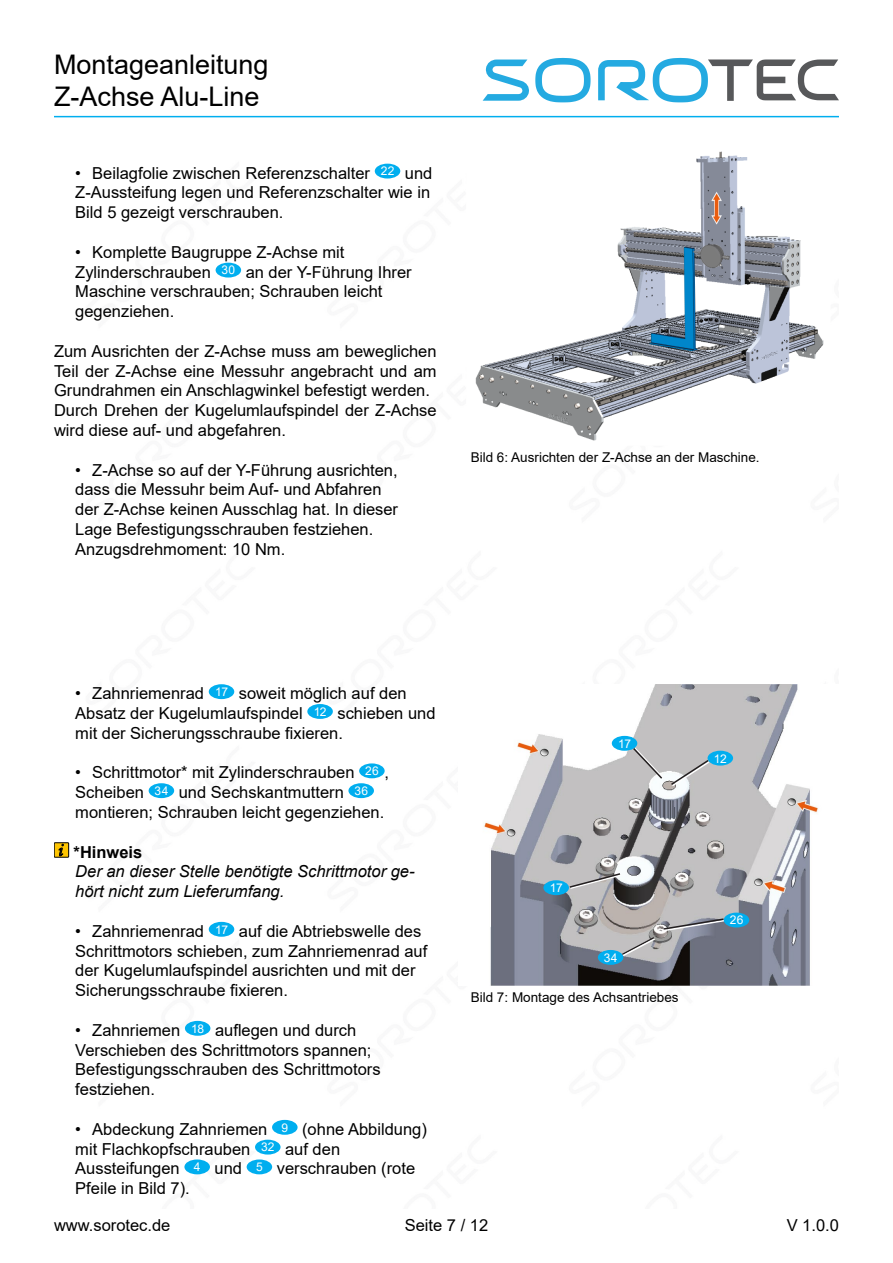
<style>
.page{position:relative;width:893px;height:1263px;background:#fff}
.page>*{position:absolute;margin:0;border:0;box-sizing:border-box;transform-origin:0 0}
.t1{font:27px/32.4px "Arial";color:#000}
.Text{font:16.5px/19.8px "Arial";color:#000}
.Hinweis{font:italic 16.5px/19.8px "Arial";color:#000}
.Hinweis_Überschrift{font:700 16.5px "Arial";color:#000}
.Bildtext{font:13.5px "Arial";color:#000}
.Kreisnummer{font:12px "Arial";letter-spacing:.005em;color:#fff}
</style>
<div class="page">
<svg style="left:598px;top:58px;width:241px;height:44px"></svg>
<svg style="left:483px;top:58px;width:108px;height:44px"></svg>
<hr style="left:54px;top:116px;width:785px;height:1px;background:#00aeef">
<div style="left:375px;top:164px;width:25px;height:15px;background:#00aeef;border-radius:50%"></div>
<div style="left:216px;top:263px;width:25px;height:15px;background:#00aeef;border-radius:50%"></div>
<img style="left:475px;top:151px;width:349px;height:290px">
<div style="left:209px;top:684px;width:25px;height:15px;background:#00aeef;border-radius:50%"></div>
<div style="left:307px;top:704px;width:26px;height:15px;background:#00aeef;border-radius:50%"></div>
<div style="left:359px;top:763px;width:26px;height:15px;background:#00aeef;border-radius:50%"></div>
<div style="left:149px;top:783px;width:25px;height:15px;background:#00aeef;border-radius:50%"></div>
<div style="left:348px;top:783px;width:26px;height:15px;background:#00aeef;border-radius:50%"></div>
<div style="left:54px;top:843px;width:15px;height:14px;background:#fec501"></div>
<div style="left:54px;top:842px;width:15px;height:15px;border:1px solid #010101"></div>
<svg style="left:58px;top:844px;width:6px;height:12px"></svg>
<div style="left:209px;top:922px;width:25px;height:15px;background:#00aeef;border-radius:50%"></div>
<div style="left:185px;top:1021px;width:25px;height:15px;background:#00aeef;border-radius:50%"></div>
<div style="left:272px;top:1120px;width:26px;height:15px;background:#00aeef;border-radius:50%"></div>
<div style="left:255px;top:1140px;width:26px;height:14px;background:#00aeef;border-radius:50%"></div>
<div style="left:184px;top:1159px;width:26px;height:15px;background:#00aeef;border-radius:50%"></div>
<div style="left:247px;top:1159px;width:25px;height:15px;background:#00aeef;border-radius:50%"></div>
<img style="left:484px;top:684px;width:334px;height:302px">
<div style="left:724px;top:913px;width:25px;height:14px;background:#00aeef;border-radius:50%"></div>
<div style="left:708px;top:751px;width:25px;height:14px;background:#00aeef;border-radius:50%"></div>
<div style="left:612px;top:736px;width:25px;height:15px;background:#00aeef;border-radius:50%"></div>
<div style="left:543px;top:880px;width:26px;height:15px;background:#00aeef;border-radius:50%"></div>
<svg style="left:568px;top:872px;width:55px;height:18px"></svg>
<div style="left:598px;top:950px;width:25px;height:15px;background:#00aeef;border-radius:50%"></div>
<svg style="left:620px;top:917px;width:106px;height:40px;background:#98989e"></svg>
<svg style="left:631px;top:746px;width:80px;height:42px;background:#c1c2c3"></svg>
<h1 class="t1" style="left:54px;top:48px;width:216px">Montageanleitung<br>Z-Achse Alu-Line</h1>
<p class="Text" style="left:75px;top:163px;width:296px">• Beilagfolie zwischen Referenzschalter</p>
<p class="Kreisnummer" style="left:381px;top:163px;width:15px">22</p>
<p class="Text" style="left:75px;top:163px;width:359px;text-indent:330px">und<br>Z-Aussteifung legen und Referenzschalter wie in<br>Bild 5 gezeigt verschrauben.</p>
<p class="Text" style="left:75px;top:242px;width:271px">• Komplette Baugruppe Z-Achse mit<br>Zylinderschrauben</p>
<p class="Text" style="left:75px;top:262px;width:338px;text-indent:170px">an der Y-Führung Ihrer<br>Maschine verschrauben; Schrauben leicht gegenziehen.</p>
<p class="Text" style="left:54px;top:341px;width:384px;text-align:justify">Zum Ausrichten der Z-Achse muss am beweglichen Teil der Z-Achse eine Messuhr angebracht und am Grundrahmen ein Anschlagwinkel befestigt werden.</p>
<p class="Text" style="left:54px;top:400px;width:384px">Durch Drehen der Kugelumlaufspindel der Z-Achse wird diese auf- und abgefahren.</p>
<p class="Text" style="left:75px;top:460px;width:324px">• Z-Achse so auf der Y-Führung ausrichten, dass die Messuhr beim Auf- und Abfahren der Z-Achse keinen Ausschlag hat. In dieser Lage Befestigungsschrauben festziehen.<br>Anzugsdrehmoment: 10 Nm.</p>
<p class="Kreisnummer" style="left:222px;top:262px;width:15px">30</p>
<p class="Bildtext" style="left:471px;top:448px;width:290px">Bild 6: Ausrichten der Z-Achse an der Maschine.</p>
<p class="Text" style="left:75px;top:683px;width:333px;text-indent:164px">soweit möglich auf den<br>Absatz der Kugelumlaufspindel</p>
<p class="Text" style="left:75px;top:683px;width:130px">• Zahnriemenrad</p>
<p class="Kreisnummer" style="left:215px;top:683px;width:14px">17</p>
<p class="Text" style="left:75px;top:703px;width:362px;text-indent:262px">schieben und mit der Sicherungsschraube fixieren.</p>
<p class="Text" style="left:75px;top:762px;width:281px">• Schrittmotor* mit Zylinderschrauben</p>
<p class="Kreisnummer" style="left:365px;top:763px;width:15px">26</p>
<p class="Kreisnummer" style="left:314px;top:703px;width:14px">12</p>
<p class="Text" style="left:385px;top:762px;width:6px">,</p>
<p class="Text" style="left:75px;top:782px;width:70px">Scheiben</p>
<p class="Kreisnummer" style="left:155px;top:782px;width:15px">34</p>
<p class="Text" style="left:179px;top:782px;width:167px">und Sechskantmuttern</p>
<p class="Kreisnummer" style="left:354px;top:782px;width:15px">36</p>
<p class="Text" style="left:75px;top:802px;width:311px">montieren; Schrauben leicht gegenziehen.</p>
<p class="Hinweis_Überschrift" style="left:74px;top:840px;width:70px">*Hinweis</p>
<p class="Hinweis" style="left:75px;top:862px;width:341px">Der an dieser Stelle benötigte Schrittmotor ge&shy;hört nicht zum Lieferumfang.</p>
<p class="Text" style="left:75px;top:921px;width:130px">• Zahnriemenrad</p>
<p class="Kreisnummer" style="left:215px;top:921px;width:14px">17</p>
<p class="Text" style="left:75px;top:921px;width:354px;text-indent:164px">auf die Abtriebswelle des Schrittmotors schieben, zum Zahnriemenrad auf der Kugelumlaufspindel ausrichten und mit der Sicherungsschraube fixieren.</p>
<p class="Text" style="left:75px;top:1020px;width:107px">• Zahnriemen</p>
<p class="Kreisnummer" style="left:191px;top:1020px;width:15px">18</p>
<p class="Text" style="left:75px;top:1020px;width:307px;text-indent:140px">auflegen und durch<br>Verschieben des Schrittmotors spannen;<br>Befestigungsschrauben des Schrittmotors festziehen.</p>
<p class="Text" style="left:75px;top:1119px;width:194px">• Abdeckung Zahnriemen</p>
<p class="Kreisnummer" style="left:282px;top:1119px;width:8px">9</p>
<p class="Text" style="left:302px;top:1119px;width:126px">(ohne Abbildung)</p>
<p class="Text" style="left:75px;top:1139px;width:177px">mit Flachkopfschrauben</p>
<p class="Kreisnummer" style="left:261px;top:1139px;width:15px">32</p>
<p class="Text" style="left:285px;top:1139px;width:57px">auf den</p>
<p class="Text" style="left:75px;top:1158px;width:106px">Aussteifungen</p>
<p class="Kreisnummer" style="left:194px;top:1159px;width:8px">4</p>
<p class="Text" style="left:215px;top:1158px;width:29px">und</p>
<p class="Kreisnummer" style="left:256px;top:1159px;width:8px">5</p>
<p class="Text" style="left:277px;top:1158px;width:140px">verschrauben (rote</p>
<p class="Text" style="left:75px;top:1178px;width:116px">Pfeile in Bild 7).</p>
<p class="Kreisnummer" style="left:618px;top:735px;width:14px">17</p>
<p class="Kreisnummer" style="left:714px;top:750px;width:14px">12</p>
<p class="Kreisnummer" style="left:550px;top:879px;width:14px">17</p>
<p class="Kreisnummer" style="left:604px;top:949px;width:15px">34</p>
<p class="Bildtext" style="left:471px;top:988px;width:209px">Bild 7: Montage des Achsantriebes</p>
<p class="Kreisnummer" style="left:730px;top:912px;width:15px">26</p>
<p class="Text" style="left:405px;top:1215px;width:85px">Seite 7 / 12</p>
<p class="Text" style="left:54px;top:1215px;width:118px">www.sorotec.de</p>
<p class="Text" style="left:787px;top:1215px;width:54px">V 1.0.0</p>
</div>
